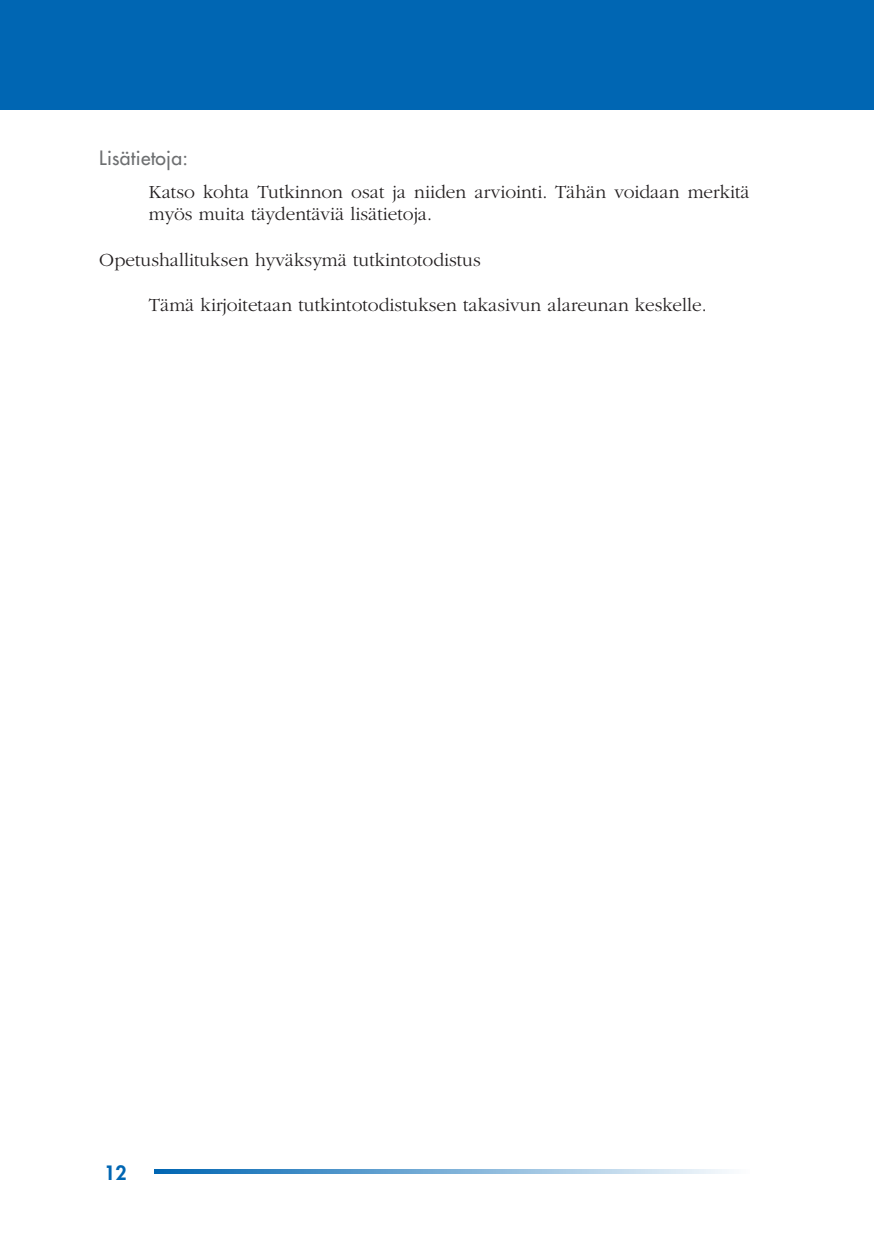
<style>
.page{position:relative;width:874px;height:1241px;background:#fff}
.page>*{position:absolute;margin:0;border:0;box-sizing:border-box;transform-origin:0 0}
.t1{font:300 19.25px/22.8px "ITC Garamond Std";color:#231f20}
.t2{font:500 19.25px "Futura Std";letter-spacing:.015em;color:#6d6f71}
.t3{font:800 19.25px "Futura Std";color:#0066b3}
</style>
<div class="page">
<div style="left:0;top:0;width:873px;height:109px;background:#0066b3"></div>
<svg style="left:154px;top:1169px;width:575px;height:5px;background:#79aed6"></svg>
<p class="t2" style="left:99px;top:146px;width:90px">Lisätietoja:</p>
<p class="t1" style="left:149px;top:180px;width:602px">Katso kohta Tutkinnon osat ja niiden arviointi. Tähän voidaan merkitä myös muita täydentäviä lisätietoja.</p>
<p class="t1" style="left:99px;top:248px;width:383px">Opetushallituksen hyväksymä tutkintotodistus</p>
<p class="t1" style="left:149px;top:294px;width:559px">Tämä kirjoitetaan tutkintotodistuksen takasivun alareunan keskelle.</p>
<p class="t3" style="left:104px;top:1160px;width:24px">12</p>
</div>
